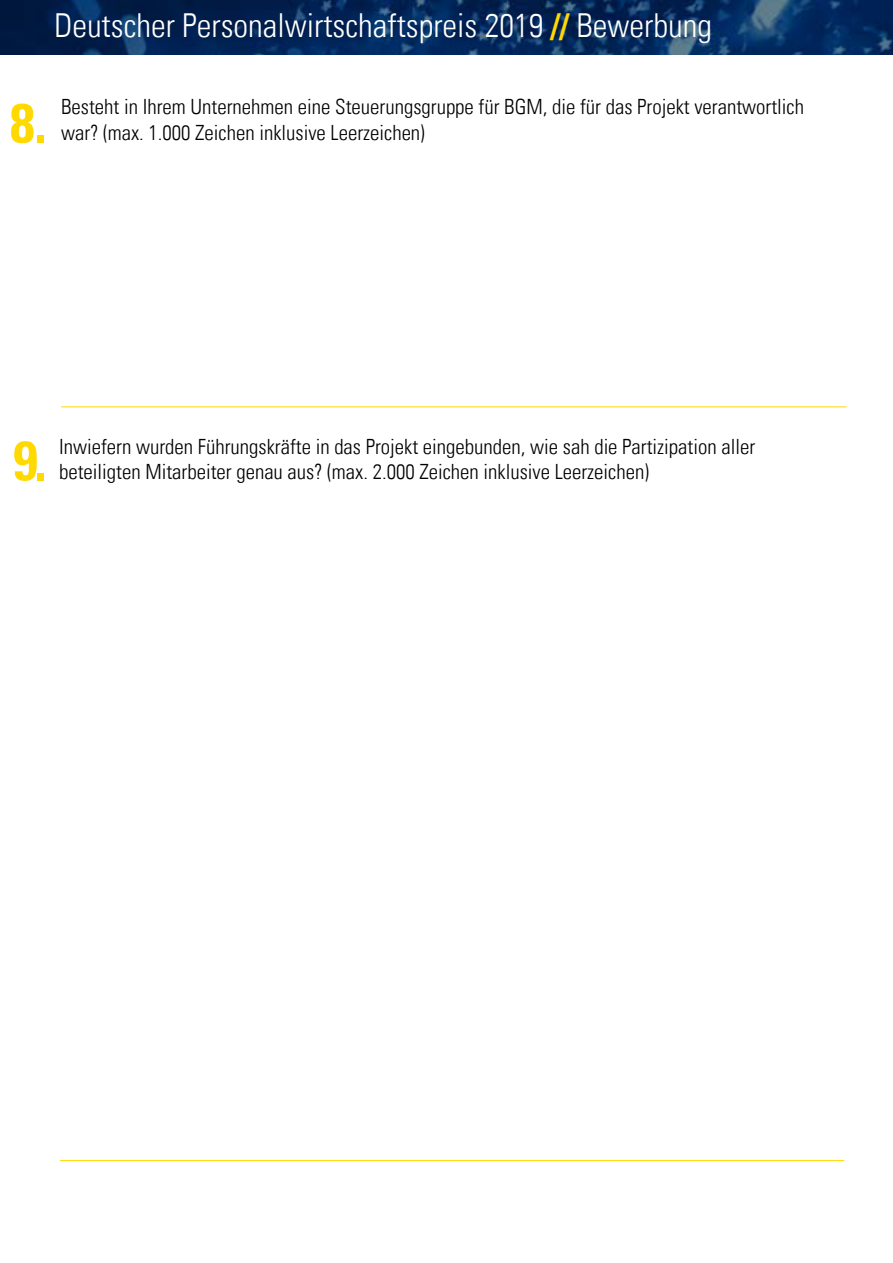
<style>
.page{position:relative;width:893px;height:1263px;background:#fff}
.page>*{position:absolute;margin:0;border:0;box-sizing:border-box;transform-origin:0 0}
.t1{font:700 condensed 55.5px "Univers LT";color:#ffd900}
.t2{font:300 condensed 33px "Univers LT";color:#fff}
.t3{font:300 condensed 21px "Univers LT";color:#000}
.s1{font-weight:700;color:#ffd900}
</style>
<div class="page">
<img style="left:0;top:0;width:893px;height:54px">
<hr style="left:61px;top:406px;width:785px;height:1px;background:#ffd900">
<hr style="left:60px;top:1160px;width:784px;height:1px;background:#ffd900">
<h2 class="t2" style="left:54px;top:6px;width:659px">Deutscher Personalwirtschaftspreis 2019 <span class="s1">//</span> Bewerbung</h2>
<h1 class="t1" style="left:10px;top:89px;width:38px">8.</h1>
<p class="t3" style="left:61px;top:94px;width:744px">Besteht in Ihrem Unternehmen eine Steuerungsgruppe für BGM, die für das Projekt verantwortlich</p>
<p class="t3" style="left:61px;top:120px;width:365px">war? (max. 1.000 Zeichen inklusive Leerzeichen)</p>
<h1 class="t1" style="left:13px;top:427px;width:35px">9.</h1>
<p class="t3" style="left:59px;top:434px;width:698px">Inwiefern wurden Führungskräfte in das Projekt eingebunden, wie sah die Partizipation aller</p>
<p class="t3" style="left:59px;top:459px;width:591px">beteiligten Mitarbeiter genau aus? (max. 2.000 Zeichen inklusive Leerzeichen)</p>
</div>
